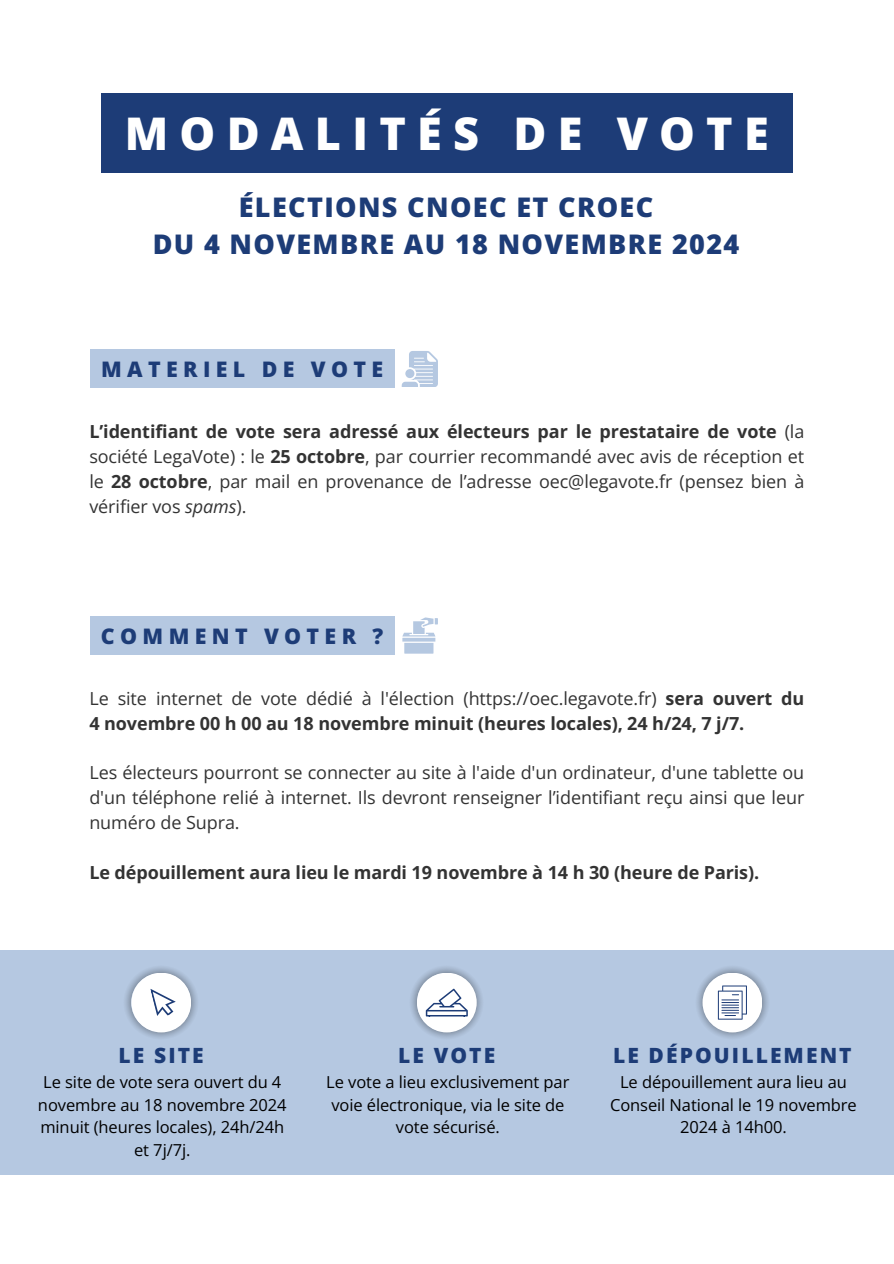
<style>
.page{position:relative;width:894px;height:1264px;background:#fff}
.page>*{position:absolute;margin:0;border:0;box-sizing:border-box;transform-origin:0 0}
.t1{font:800 45px "Open Sans";letter-spacing:.25em;color:#fff}
.t2{font:800 27px/37.2px "Open Sans";letter-spacing:.05em;color:#1d3c77;text-align:center}
.t3{font:800 21.45px "Open Sans";letter-spacing:.25em;color:#1d3c77}
.t4{font:800 21px "Open Sans";letter-spacing:.1em;color:#1d3c77}
.t5{font:18px/24.8px "Open Sans";letter-spacing:-.005em;color:#333;text-align:justify}
.t6{font:700 18px/24.8px "Open Sans";letter-spacing:-.005em;color:#333}
.t7{font:16.5px/22.5px "Open Sans";letter-spacing:-.005em;color:#000;text-align:center}
.s1{font-weight:700}
.s2{font-style:italic}
.s3{font-weight:400}
</style>
<div class="page">
<svg style="left:401px;top:351px;width:36px;height:36px"></svg>
<svg style="left:402px;top:617px;width:36px;height:36px"></svg>
<div style="left:0;top:950px;width:893px;height:224px;background:#b5c8e1"></div>
<img style="left:411px;top:967px;width:71px;height:71px">
<div style="left:417px;top:972px;width:59px;height:60px;background:#fff;border-radius:50%"></div>
<svg style="left:425px;top:988px;width:42px;height:28px"></svg>
<img style="left:125px;top:967px;width:72px;height:71px">
<div style="left:131px;top:972px;width:60px;height:60px;background:#fff;border-radius:50%"></div>
<svg style="left:150px;top:989px;width:26px;height:27px"></svg>
<img style="left:697px;top:967px;width:71px;height:71px">
<div style="left:702px;top:972px;width:60px;height:60px;background:#fff;border-radius:50%"></div>
<svg style="left:717px;top:985px;width:29px;height:34px"></svg>
<div style="left:101px;top:93px;width:691px;height:80px;background:#1d3c77"></div>
<div style="left:90px;top:349px;width:304px;height:38px;background:#b5c8e1"></div>
<div style="left:90px;top:616px;width:304px;height:38px;background:#b5c8e1"></div>
<p class="t1" style="left:125px;top:102px;width:645px">MODALITÉS DE VOTE</p>
<p class="t2" style="left:153px;top:188px;width:588px">ÉLECTIONS CNOEC ET CROEC<br>DU 4 NOVEMBRE AU 18 NOVEMBRE 2024</p>
<h4 class="t3" style="left:101px;top:354px;width:283px">MATERIEL DE VOTE</h4>
<p class="t5" style="left:89px;top:419px;width:716px"><span class="s1">L’identifiant de vote sera adressé aux électeurs par le prestataire de vote</span> (la société LegaVote) : le <span class="s1">25 octobre</span>, par courrier recommandé avec avis de réception et le <span class="s1">28 octobre</span>, par mail en provenance de l’adresse oec@legavote.fr (pensez bien à vérifier vos <span class="s2">spams</span>).</p>
<p class="t3" style="left:101px;top:620px;width:284px">COMMENT VOTER ?</p>
<p class="t6" style="left:89px;top:686px;width:716px"><span class="s3">Le site internet de vote dédié à l'élection (https://oec.legavote.fr)</span> sera ouvert du<br>4 novembre 00 h 00 au 18 novembre minuit (heures locales), 24 h/24, 7 j/7.</p>
<p class="t5" style="left:89px;top:760px;width:716px">Les électeurs pourront se connecter au site à l'aide d'un ordinateur, d'une tablette ou d'un téléphone relié à internet. Ils devront renseigner l’identifiant reçu ainsi que leur numéro de Supra.</p>
<p class="t6" style="left:89px;top:859px;width:671px">Le dépouillement aura lieu le mardi 19 novembre à 14 h 30 (heure de Paris).</p>
<p class="t4" style="left:119px;top:1040px;width:87px">LE SITE</p>
<h3 class="t7" style="left:38px;top:1070px;width:250px">Le site de vote sera ouvert du 4 novembre au 18 novembre 2024 minuit (heures locales), 24h/24h et 7j/7j.</h3>
<h2 class="t4" style="left:398px;top:1040px;width:98px">LE VOTE</h2>
<h3 class="t7" style="left:326px;top:1070px;width:244px">Le vote a lieu exclusivement par voie électronique, via le site de vote sécurisé.</h3>
<p class="t4" style="left:613px;top:1040px;width:240px">LE DÉPOUILLEMENT</p>
<p class="t7" style="left:610px;top:1070px;width:248px">Le dépouillement aura lieu au<br>Conseil National le 19 novembre<br>2024 à 14h00.</p>
</div>
